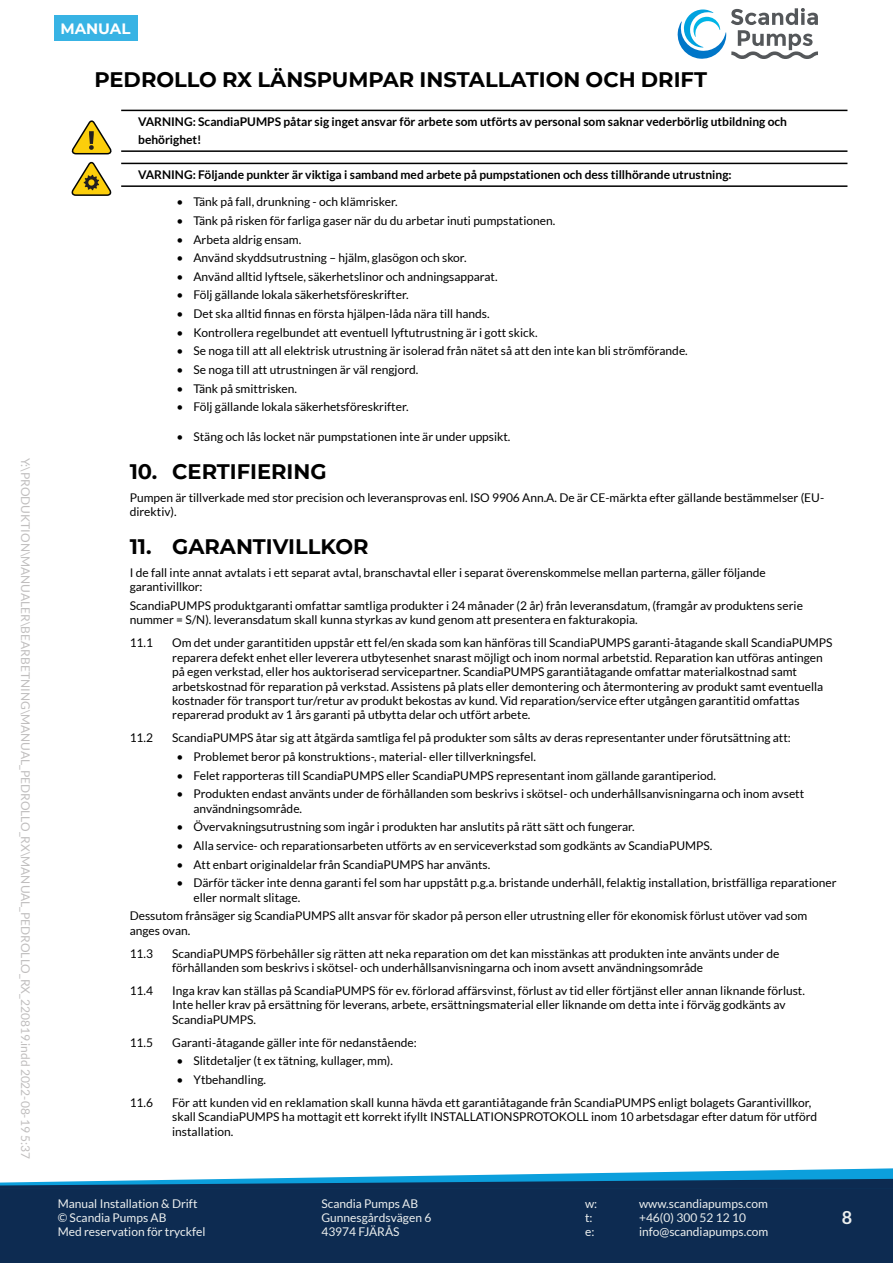
<style>
.page{position:relative;width:893px;height:1263px;background:#fff}
.page>*{position:absolute;margin:0;border:0;box-sizing:border-box;transform-origin:0 0}
.t1{font:700 21px "Montserrat";color:#000}
.t2{font:700 18px "Lato";color:#edf0ef}
.t3{font:700 15px "Montserrat";color:#fff}
.content-sm{font:12px/14.4px "Lato";color:#000}
.t4{font:700 12px/18px "Lato";color:#000}
.t5{font:12px/14.4px "Lato";color:#edf0ef}
.t6{font:12px "Lato";color:#c0bebe}
</style>
<div class="page">
<svg style="left:677px;top:8px;width:141px;height:51px"></svg>
<div style="left:0;top:1187px;width:893px;height:76px;background:#0d2b51"></div>
<svg style="left:0;top:1168px;width:893px;height:19px"></svg>
<div style="left:54px;top:15px;width:83px;height:25px;background:#38b3e4"></div>
<hr style="left:121px;top:110px;width:726px;height:1px;background:#000">
<hr style="left:121px;top:150px;width:726px;height:2px;background:#000">
<hr style="left:121px;top:163px;width:726px;height:1px;background:#000">
<hr style="left:121px;top:185px;width:726px;height:2px;background:#000">
<svg style="left:71px;top:121px;width:41px;height:34px"></svg>
<svg style="left:71px;top:162px;width:41px;height:34px"></svg>
<p class="t6" style="left:32px;top:458px;width:703px;rotate:90deg">Y:\PRODUKTION\MANUALER\BEARBETNING\MANUAL_PEDROLLO_RX\MANUAL_PEDROLLO_RX_220819.indd 2022-08-19 5:37</p>
<p class="t3" style="left:60px;top:18px;width:72px">MANUAL</p>
<h1 class="t1" style="left:94px;top:64px;width:614px">PEDROLLO RX LÄNSPUMPAR INSTALLATION OCH DRIFT</h1>
<p class="t4" style="left:138px;top:112px;width:650px">VARNING: ScandiaPUMPS påtar sig inget ansvar för arbete som utförts av personal som saknar vederbörlig utbildning och behörighet!</p>
<p class="t4" style="left:138px;top:165px;width:595px">VARNING: Följande punkter är viktiga i samband med arbete på pumpstationen och dess tillhörande utrustning:</p>
<p class="content-sm" style="left:176px;top:195px;width:223px">• Tänk på fall, drunkning - och klämrisker.</p>
<p class="content-sm" style="left:176px;top:213px;width:380px">• Tänk på risken för farliga gaser när du du arbetar inuti pumpstationen.</p>
<p class="content-sm" style="left:176px;top:232px;width:126px">• Arbeta aldrig ensam.</p>
<p class="content-sm" style="left:176px;top:251px;width:292px">• Använd skyddsutrustning – hjälm, glasögon och skor.</p>
<p class="content-sm" style="left:176px;top:269px;width:323px">• Använd alltid lyftsele, säkerhetslinor och andningsapparat.</p>
<p class="content-sm" style="left:176px;top:288px;width:234px">• Följ gällande lokala säkerhetsföreskrifter.</p>
<p class="content-sm" style="left:176px;top:306px;width:315px">• Det ska alltid finnas en första hjälpen-låda nära till hands.</p>
<p class="content-sm" style="left:176px;top:325px;width:363px">• Kontrollera regelbundet att eventuell lyftutrustning är i gott skick.</p>
<p class="content-sm" style="left:176px;top:344px;width:513px">• Se noga till att all elektrisk utrustning är isolerad från nätet så att den inte kan bli strömförande.</p>
<p class="content-sm" style="left:176px;top:362px;width:243px">• Se noga till att utrustningen är väl rengjord.</p>
<p class="content-sm" style="left:176px;top:381px;width:122px">• Tänk på smittrisken.</p>
<p class="content-sm" style="left:176px;top:400px;width:234px">• Följ gällande lokala säkerhetsföreskrifter.</p>
<p class="content-sm" style="left:176px;top:429px;width:336px">• Stäng och lås locket när pumpstationen inte är under uppsikt.</p>
<p class="t1" style="left:130px;top:456px;width:198px">10. CERTIFIERING</p>
<p class="content-sm" style="left:130px;top:490px;width:696px">Pumpen är tillverkade med stor precision och leveransprovas enl. ISO 9906 Ann.A. De är CE-märkta efter gällande bestämmelser (EU&shy;direktiv).</p>
<p class="t1" style="left:130px;top:531px;width:240px">11. GARANTIVILLKOR</p>
<p class="content-sm" style="left:130px;top:565px;width:638px">I de fall inte annat avtalats i ett separat avtal, branschavtal eller i separat överenskommelse mellan parterna, gäller följande garantivillkor:</p>
<p class="content-sm" style="left:130px;top:598px;width:675px">ScandiaPUMPS produktgaranti omfattar samtliga produkter i 24 månader (2 år) från leveransdatum, (framgår av produktens serie nummer = S/N). leveransdatum skall kunna styrkas av kund genom att presentera en fakturakopia.</p>
<p class="content-sm" style="left:130px;top:636px;width:25px">11.1</p>
<p class="content-sm" style="left:172px;top:636px;width:662px">Om det under garantitiden uppstår ett fel/en skada som kan hänföras till ScandiaPUMPS garanti-åtagande skall ScandiaPUMPS reparera defekt enhet eller leverera utbytesenhet snarast möjligt och inom normal arbetstid. Reparation kan utföras antingen på egen verkstad, eller hos auktoriserad servicepartner. ScandiaPUMPS garantiåtagande omfattar materialkostnad samt arbetskostnad för reparation på verkstad. Assistens på plats eller demontering och återmontering av produkt samt eventuella kostnader för transport tur/retur av produkt bekostas av kund. Vid reparation/service efter utgången garantitid omfattas reparerad produkt av 1 års garanti på utbytta delar och utfört arbete.</p>
<p class="content-sm" style="left:130px;top:731px;width:25px">11.2</p>
<p class="content-sm" style="left:172px;top:731px;width:620px">ScandiaPUMPS åtar sig att åtgärda samtliga fel på produkter som sålts av deras representanter under förutsättning att:</p>
<p class="content-sm" style="left:176px;top:749px;width:361px">• Problemet beror på konstruktions-, material- eller tillverkningsfel.</p>
<p class="content-sm" style="left:176px;top:768px;width:541px">• Felet rapporteras till ScandiaPUMPS eller ScandiaPUMPS representant inom gällande garantiperiod.</p>
<p class="content-sm" style="left:193px;top:787px;width:612px;text-indent:-17px">• Produkten endast använts under de förhållanden som beskrivs i skötsel- och underhållsanvisningarna och inom avsett användningsområde.</p>
<p class="content-sm" style="left:176px;top:820px;width:460px">• Övervakningsutrustning som ingår i produkten har anslutits på rätt sätt och fungerar.</p>
<p class="content-sm" style="left:176px;top:838px;width:537px">• Alla service- och reparationsarbeten utförts av en serviceverkstad som godkänts av ScandiaPUMPS.</p>
<p class="content-sm" style="left:176px;top:857px;width:315px">• Att enbart originaldelar från ScandiaPUMPS har använts.</p>
<p class="content-sm" style="left:193px;top:876px;width:645px;text-indent:-17px">• Därför täcker inte denna garanti fel som har uppstått p.g.a. bristande underhåll, felaktig installation, bristfälliga reparationer eller normalt slitage.</p>
<p class="content-sm" style="left:130px;top:909px;width:679px">Dessutom frånsäger sig ScandiaPUMPS allt ansvar för skador på person eller utrustning eller för ekonomisk förlust utöver vad som anges ovan.</p>
<p class="content-sm" style="left:130px;top:946px;width:25px">11.3</p>
<p class="content-sm" style="left:172px;top:946px;width:609px">ScandiaPUMPS förbehåller sig rätten att neka reparation om det kan misstänkas att produkten inte använts under de förhållanden som beskrivs i skötsel- och underhållsanvisningarna och inom avsett användningsområde</p>
<p class="content-sm" style="left:130px;top:983px;width:25px">11.4</p>
<p class="content-sm" style="left:172px;top:983px;width:634px">Inga krav kan ställas på ScandiaPUMPS för ev. förlorad affärsvinst, förlust av tid eller förtjänst eller annan liknande förlust.<br>Inte heller krav på ersättning för leverans, arbete, ersättningsmaterial eller liknande om detta inte i förväg godkänts av<br>ScandiaPUMPS.</p>
<p class="content-sm" style="left:130px;top:1035px;width:25px">11.5</p>
<p class="content-sm" style="left:172px;top:1035px;width:246px">Garanti-åtagande gäller inte för nedanstående:</p>
<p class="content-sm" style="left:176px;top:1054px;width:218px">• Slitdetaljer (t ex tätning, kullager, mm).</p>
<p class="content-sm" style="left:176px;top:1072px;width:91px">• Ytbehandling.</p>
<p class="content-sm" style="left:130px;top:1095px;width:25px">11.6</p>
<p class="content-sm" style="left:172px;top:1095px;width:647px">För att kunden vid en reklamation skall kunna hävda ett garantiåtagande från ScandiaPUMPS enligt bolagets Garantivillkor, skall ScandiaPUMPS ha mottagit ett korrekt ifyllt INSTALLATIONSPROTOKOLL inom 10 arbetsdagar efter datum för utförd installation.</p>
<p class="t5" style="left:58px;top:1196px;width:149px">Manual Installation &amp; Drift © Scandia Pumps AB<br>Med reservation för tryckfel</p>
<p class="t5" style="left:321px;top:1196px;width:111px">Scandia Pumps AB<br>Gunnesgårdsvägen 6<br>43974 FJÄRÅS</p>
<p class="t5" style="left:585px;top:1196px;width:14px">w:</p>
<p class="t5" style="left:639px;top:1196px;width:130px">www.scandiapumps.com</p>
<p class="t5" style="left:585px;top:1210px;width:9px">t:</p>
<p class="t5" style="left:639px;top:1210px;width:108px">+46(0) 300 52 12 10</p>
<p class="t5" style="left:585px;top:1225px;width:11px">e:</p>
<p class="t5" style="left:639px;top:1225px;width:131px">info@scandiapumps.com</p>
<h2 class="t2" style="left:842px;top:1207px;width:12px">8</h2>
</div>
